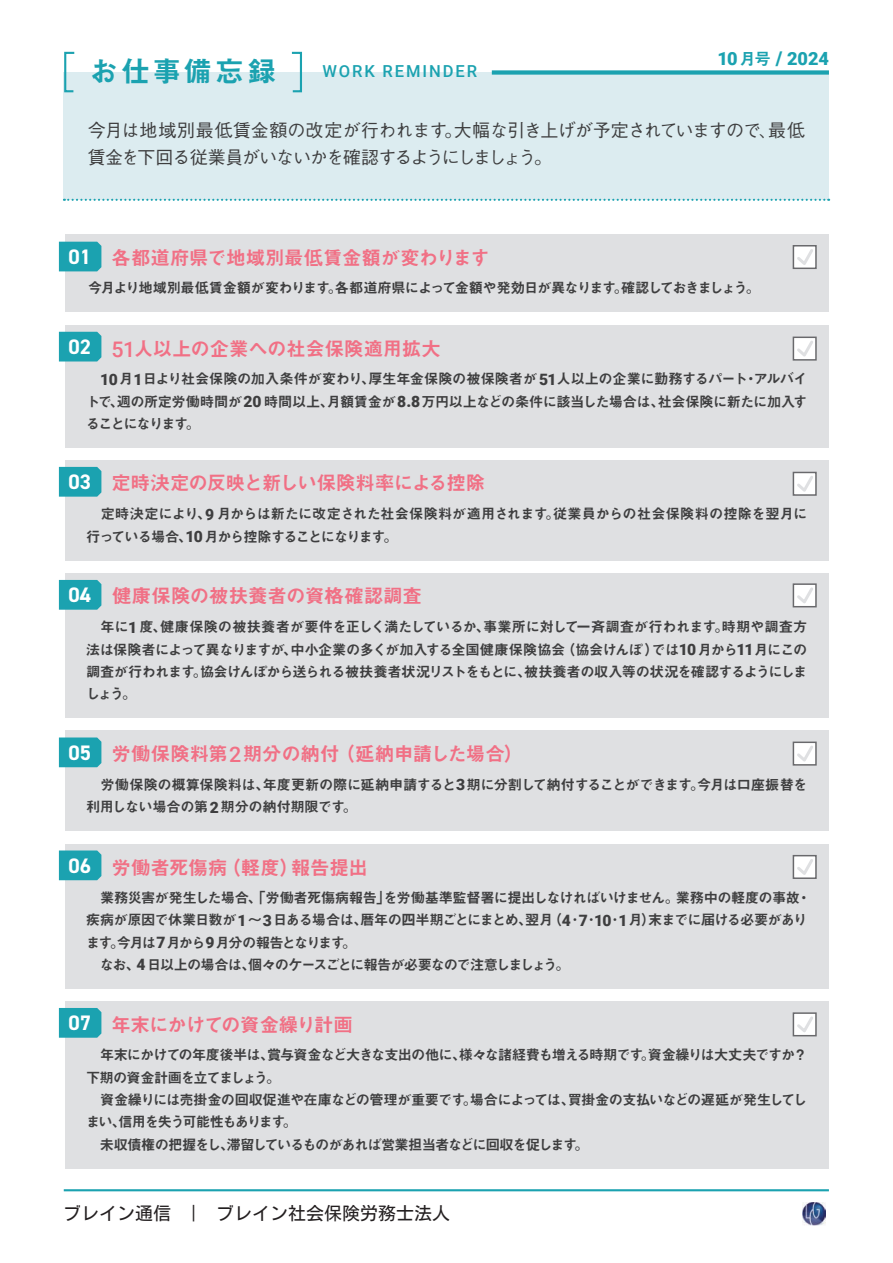
<style>
.page{position:relative;width:893px;height:1263px;background:#fff}
.page>*{position:absolute;margin:0;border:0;box-sizing:border-box;transform-origin:0 0}
.t1{font:700 21px "DIN2014";color:#fff}
.t2{font:19.5px "Midashi Go Pr 6 N MB31 90 msp RKSJ H";letter-spacing:-.015em;color:#f17085}
.t3{font:19.5px "Midashi Go Pr 6 N MB31 90 msp RKSJ H";letter-spacing:-.045em;color:#f17085}
.t4{font:19.5px "Midashi Go Pr 6 N MB31 90 msp RKSJ H";letter-spacing:-.05em;color:#f17085}
.t5{font:900 18.15px "Roboto";letter-spacing:-.01em;color:#1ba2b0}
.t6{font:18px/27px "Gothic BBB Pr 6 N Medium 90 msp RKSJ H";letter-spacing:-.05em;color:#3e3e3f}
.t7{font:18px "Motoya L Cedar W3 90 ms RKSJ H";color:#231f20}
.t8{font:500 16.5px "Roboto";letter-spacing:.115em;color:#1ba2b0}
.t9{font:14.25px/22.4px "Midashi Go Pr 6 N MB31 90 msp RKSJ H";letter-spacing:-.06em;color:#3e3e3f;text-align:justify}
.t10{font:14.25px/22.4px "Midashi Go Pr 6 N MB31 90 msp RKSJ H";letter-spacing:-.04em;color:#3e3e3f}
.t11{font:14.25px/22.4px "Midashi Go Pr 6 N MB31 90 msp RKSJ H";letter-spacing:-.03em;color:#3e3e3f}
.s1{font-family:"Midashi Go Pr 6 N MB31 90 msp RKSJ H";font-weight:400;font-size:28.8px}
.s2{font-family:"Midashi Go Pr 6 N MB31 90 msp RKSJ H";font-weight:400;font-size:16.5px}
.s3{font-size:18.9px}
.s4{font-family:"Roboto";font-weight:500;font-size:21.45px}
.s5{font-family:"Roboto";font-weight:900;font-size:15.6px}
.s6{font-family:"Roboto";font-weight:900;font-size:16.35px}
</style>
<div class="page">
<img style="left:802px;top:1202px;width:23px;height:23px">
<div style="left:64px;top:73px;width:765px;height:127px;background:#dcecf0"></div>
<svg style="left:64px;top:199px;width:765px;height:2px"></svg>
<div style="left:65px;top:460px;width:764px;height:100px;background:#dfe0e2"></div>
<div style="left:65px;top:573px;width:764px;height:145px;background:#dfe0e2"></div>
<div style="left:65px;top:731px;width:764px;height:100px;background:#dfe0e2"></div>
<div style="left:65px;top:844px;width:764px;height:145px;background:#dfe0e2"></div>
<div style="left:65px;top:1001px;width:764px;height:167px;background:#dfe0e2"></div>
<div style="left:65px;top:325px;width:764px;height:123px;background:#dfe0e2"></div>
<div style="left:65px;top:234px;width:764px;height:78px;background:#dfe0e2"></div>
<div style="left:793px;top:245px;width:24px;height:24px;border:1px solid #69696c"></div>
<svg style="left:794px;top:246px;width:22px;height:22px"></svg>
<div style="left:793px;top:337px;width:24px;height:24px;border:1px solid #69696c"></div>
<svg style="left:794px;top:338px;width:22px;height:22px"></svg>
<div style="left:793px;top:472px;width:24px;height:24px;border:1px solid #69696c"></div>
<svg style="left:794px;top:473px;width:22px;height:22px"></svg>
<div style="left:793px;top:583px;width:24px;height:24px;border:1px solid #69696c"></div>
<svg style="left:794px;top:585px;width:22px;height:22px"></svg>
<div style="left:793px;top:742px;width:24px;height:24px;border:1px solid #69696c"></div>
<svg style="left:794px;top:743px;width:22px;height:22px"></svg>
<div style="left:793px;top:855px;width:24px;height:24px;border:1px solid #69696c"></div>
<svg style="left:794px;top:856px;width:22px;height:22px"></svg>
<div style="left:793px;top:1012px;width:24px;height:24px;border:1px solid #69696c"></div>
<svg style="left:794px;top:1014px;width:22px;height:22px"></svg>
<svg style="left:59px;top:851px;width:42px;height:29px"></svg>
<svg style="left:59px;top:1008px;width:42px;height:30px"></svg>
<svg style="left:59px;top:738px;width:42px;height:29px"></svg>
<svg style="left:59px;top:580px;width:42px;height:30px"></svg>
<svg style="left:59px;top:467px;width:42px;height:30px"></svg>
<svg style="left:59px;top:332px;width:42px;height:30px"></svg>
<svg style="left:59px;top:242px;width:42px;height:29px"></svg>
<div style="left:492px;top:70px;width:337px;height:5px;background:#1ba2b0"></div>
<svg style="left:63px;top:51px;width:13px;height:42px"></svg>
<svg style="left:290px;top:51px;width:13px;height:42px"></svg>
<hr style="left:64px;top:1189px;width:765px;height:2px;background:#1ba2b0">
<p class="t8" style="left:90px;top:62px;width:389px"><span class="s1">お仕事備忘録　</span> WORK REMINDER</p>
<p class="t5" style="left:717px;top:49px;width:113px">10<span class="s2">月号</span> <span class="s3">/</span> 2024</p>
<p class="t6" style="left:88px;top:119px;width:719px">今月は地域別最低賃金額の改定が行われます。大幅な引き上げが予定されていますので、最低賃金を下回る従業員がいないかを確認するようにしましょう。</p>
<h1 class="t1" style="left:69px;top:244px;width:24px">01</h1>
<h2 class="t2" style="left:111px;top:250px;width:380px">各都道府県で地域別最低賃金額が変わります</h2>
<p class="t9" style="left:88px;top:279px;width:673px">今月より地域別最低賃金額が変わります。各都道府県によって金額や発効日が異なります。確認しておきましょう。</p>
<h1 class="t1" style="left:69px;top:334px;width:24px">02</h1>
<h2 class="t2" style="left:111px;top:342px;width:331px"><span class="s4">51</span>人以上の企業への社会保険適用拡大</h2>
<p class="t9" style="left:86px;top:370px;width:723px;text-indent:14px"><span class="s5">10</span>月<span class="s5">1</span>日より社会保険の加入条件が変わり、厚生年金保険の被保険者が <span class="s5">51</span>人以上の企業に勤務するパート・アルバイトで、週の所定労働時間が<span class="s5">20</span> 時間以上、月額賃金が<span class="s5">8</span><span class="s6">.</span><span class="s5">8</span>万円以上などの条件に該当した場合は、社会保険に新たに加入することになります。</p>
<h1 class="t1" style="left:69px;top:469px;width:24px">03</h1>
<h2 class="t3" style="left:111px;top:476px;width:375px">定時決定の反映と新しい保険料率による控除</h2>
<p class="t10" style="left:86px;top:505px;width:723px">　定時決定により、<span class="s5">9</span> 月からは新たに改定された社会保険料が適用されます。従業員からの社会保険料の控除を翌月に行っている場合、<span class="s5">10</span> 月から控除することになります。</p>
<h1 class="t1" style="left:69px;top:583px;width:24px">04</h1>
<h2 class="t2" style="left:112px;top:589px;width:312px">健康保険の被扶養者の資格確認調査</h2>
<p class="t9" style="left:86px;top:618px;width:723px">　年に<span class="s5">1</span> 度、健康保険の被扶養者が要件を正しく満たしているか、事業所に対して一斉調査が行われます。時期や調査方法は保険者によって異なりますが、中小企業の多くが加入する全国健康保険協会（協会けんぽ）では<span class="s5">10</span> 月から<span class="s5">11</span>月にこの調査が行われます。協会けんぽから送られる被扶養者状況リストをもとに、被扶養者の収入等の状況を確認するようにしましょう。</p>
<h1 class="t1" style="left:69px;top:740px;width:24px">05</h1>
<h2 class="t2" style="left:111px;top:747px;width:413px">労働保険料第<span class="s4">2</span>期分の納付（延納申請した場合）</h2>
<p class="t11" style="left:86px;top:775px;width:723px">　労働保険の概算保険料は、年度更新の際に延納申請すると<span class="s5">3</span>期に分割して納付することができます。今月は口座振替を利用しない場合の第<span class="s5">2</span>期分の納付期限です。</p>
<h1 class="t1" style="left:69px;top:853px;width:24px">06</h1>
<h2 class="t2" style="left:111px;top:860px;width:258px">労働者死傷病（軽度）報告提出</h2>
<p class="t9" style="left:86px;top:888px;width:726px;text-align:left">　業務災害が発生した場合、「労働者死傷病報告」を労働基準監督署に提出しなければいけません。業務中の軽度の事故・疾病が原因で休業日数が<span class="s5">1</span>～<span class="s5">3</span>日ある場合は、暦年の四半期ごとにまとめ、翌月（<span class="s5">4</span>･<span class="s5">7</span>･<span class="s5">10</span>･<span class="s5">1</span>月）末までに届ける必要があります。今月は<span class="s5">7</span>月から<span class="s5">9</span> 月分の報告となります。<br>　なお、<span class="s5">4</span> 日以上の場合は、個々のケースごとに報告が必要なので注意しましょう。</p>
<h1 class="t1" style="left:69px;top:1011px;width:24px">07</h1>
<h2 class="t4" style="left:111px;top:1018px;width:243px">年末にかけての資金繰り計画</h2>
<p class="t9" style="left:86px;top:1046px;width:723px;text-align:left">　年末にかけての年度後半は、賞与資金など大きな支出の他に、様々な諸経費も増える時期です。資金繰りは大丈夫ですか？下期の資金計画を立てましょう。<br>　資金繰りには売掛金の回収促進や在庫などの管理が重要です。場合によっては、買掛金の支払いなどの遅延が発生してしまい、信用を失う可能性もあります。<br>　未収債権の把握をし、滞留しているものがあれば営業担当者などに回収を促します。</p>
<p class="t7" style="left:63px;top:1204px;width:388px">ブレイン通信　|　ブレイン社会保険労務士法人</p>
</div>
